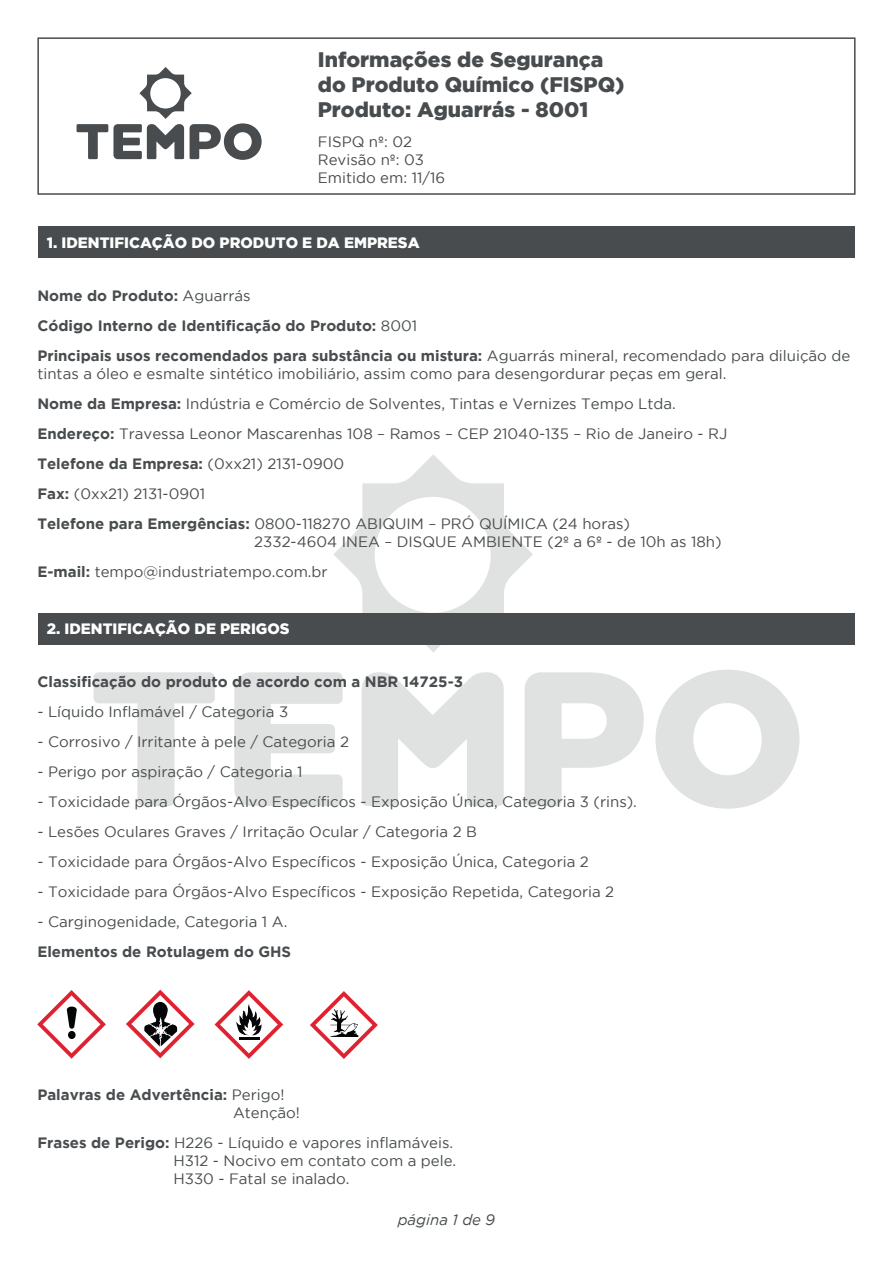
<style>
.page{position:relative;width:893px;height:1263px;background:#fff}
.page>*{position:absolute;margin:0;border:0;box-sizing:border-box;transform-origin:0 0}
.t1{font:900 21px/25.2px "Gotham";color:#484c4e}
.t2{font:15px/30px "Gotham";color:#484c4e}
.t3{font:700 15px/30px "Gotham";color:#484c4e}
.t4{font:900 15px "Gotham";color:#fff}
.t5{font:italic 15px "Gotham";color:#484c4e}
.s1{font-weight:400}
.s2{font-weight:700}
</style>
<div class="page">
<div style="left:37px;top:37px;width:818px;height:158px;border:2px solid #484c4e"></div>
<svg style="left:77px;top:67px;width:185px;height:93px"></svg>
<svg style="left:525px;top:672px;width:119px;height:134px"></svg>
<svg style="left:655px;top:670px;width:144px;height:139px"></svg>
<svg style="left:362px;top:672px;width:142px;height:134px"></svg>
<svg style="left:93px;top:672px;width:122px;height:134px"></svg>
<svg style="left:234px;top:672px;width:109px;height:134px"></svg>
<svg style="left:333px;top:454px;width:200px;height:198px"></svg>
<div style="left:38px;top:226px;width:817px;height:32px;background:#484c4e"></div>
<div style="left:38px;top:613px;width:817px;height:32px;background:#484c4e"></div>
<svg style="left:37px;top:990px;width:69px;height:69px"></svg>
<svg style="left:126px;top:990px;width:69px;height:68px"></svg>
<svg style="left:215px;top:990px;width:68px;height:69px"></svg>
<svg style="left:310px;top:991px;width:68px;height:68px"></svg>
<h1 class="t1" style="left:318px;top:46px;width:308px">Informações de Segurança do Produto Químico (FISPQ)<br>Produto: Aguarrás - 8001</h1>
<p class="t2" style="left:318px;top:133px;width:129px;line-height:18px">FISPQ nº: 02<br>Revisão nº: 03<br>Emitido em: 11/16</p>
<p class="t4" style="left:47px;top:234px;width:374px">1. IDENTIFICAÇÃO DO PRODUTO E DA EMPRESA</p>
<p class="t3" style="left:37px;top:280px;width:814px">Nome do Produto: <span class="s1">Aguarrás<br></span>Código Interno de Identificação do Produto: <span class="s1">8001<br></span>Principais usos recomendados para substância ou mistura: <span class="s1">Aguarrás mineral, recomendado para diluição de</span></p>
<p class="t2" style="left:37px;top:358px;width:691px">tintas a óleo e esmalte sintético imobiliário, assim como para desengordurar peças em geral.<br><span class="s2">Nome da Empresa:</span> Indústria e Comércio de Solventes, Tintas e Vernizes Tempo Ltda.<br><span class="s2">Endereço:</span> Travessa Leonor Mascarenhas 108 – Ramos – CEP 21040-135 – Rio de Janeiro - RJ <span class="s2">Telefone da Empresa:</span> (0xx21) 2131-0900<br><span class="s2">Fax:</span> (0xx21) 2131-0901<br><span class="s2">Telefone para Emergências:</span> 0800-118270 ABIQUIM – PRÓ QUÍMICA (24 horas)</p>
<p class="t2" style="left:37px;top:526px;width:686px;text-indent:217px">2332-4604 INEA – DISQUE AMBIENTE (2º a 6º - de 10h as 18h)<br><span class="s2">E-mail:</span> tempo@industriatempo.com.br</p>
<p class="t4" style="left:47px;top:620px;width:244px">2. IDENTIFICAÇÃO DE PERIGOS</p>
<p class="t3" style="left:37px;top:666px;width:427px">Classificação do produto de acordo com a NBR 14725-3</p>
<p class="t2" style="left:37px;top:697px;width:252px">- Líquido Inflamável / Categoria 3</p>
<p class="t2" style="left:37px;top:727px;width:313px">- Corrosivo / Irritante à pele / Categoria 2</p>
<p class="t2" style="left:37px;top:757px;width:267px">- Perigo por aspiração / Categoria 1</p>
<p class="t2" style="left:37px;top:787px;width:601px">- Toxicidade para Órgãos-Alvo Específicos - Exposição Única, Categoria 3 (rins).</p>
<p class="t2" style="left:37px;top:817px;width:441px">- Lesões Oculares Graves / Irritação Ocular / Categoria 2 B</p>
<p class="t2" style="left:37px;top:847px;width:553px">- Toxicidade para Órgãos-Alvo Específicos - Exposição Única, Categoria 2</p>
<p class="t2" style="left:37px;top:877px;width:578px">- Toxicidade para Órgãos-Alvo Específicos - Exposição Repetida, Categoria 2</p>
<p class="t2" style="left:37px;top:907px;width:251px">- Carginogenidade, Categoria 1 A.</p>
<p class="t3" style="left:37px;top:936px;width:255px">Elementos de Rotulagem do GHS</p>
<p class="t3" style="left:233px;top:1086px;width:69px;line-height:18px;text-indent:-196px">Palavras de Advertência: <span class="s1">Perigo!<br>Atenção!</span></p>
<p class="t2" style="left:173px;top:1134px;width:284px;line-height:18px;text-indent:-136px"><span class="s2">Frases de Perigo:</span> H226 - Líquido e vapores inflamáveis.<br>H312 - Nocivo em contato com a pele.<br>H330 - Fatal se inalado.</p>
<p class="t5" style="left:398px;top:1212px;width:99px">página 1 de 9</p>
</div>
